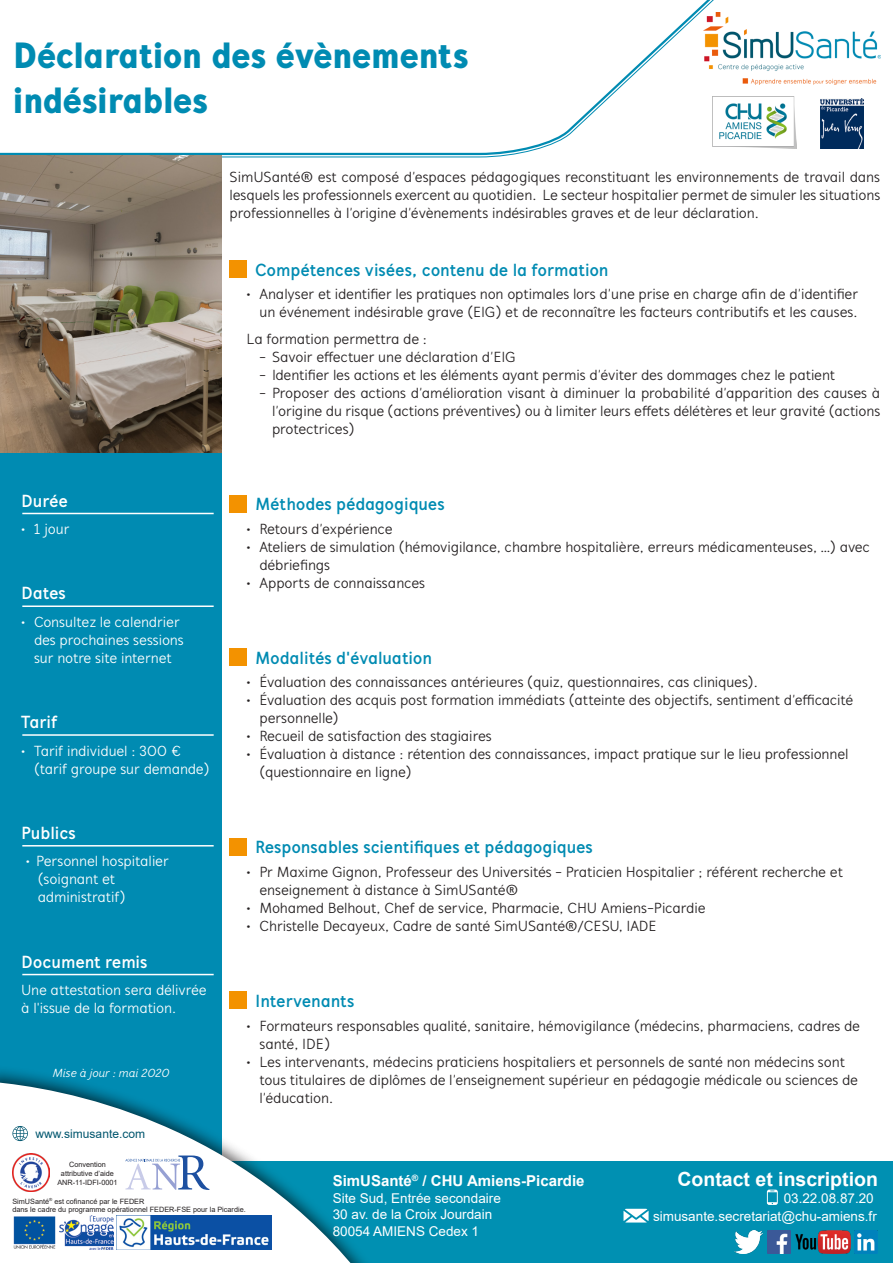
<style>
.page{position:relative;width:893px;height:1263px;background:#fff}
.page>*{position:absolute;margin:0;border:0;box-sizing:border-box;transform-origin:0 0}
.t1{font:900 37.5px/45px "Mucho Sans";letter-spacing:-.005em;color:#008bb2}
.t2{font:700 19.5px "Arial";color:#fff}
.t3{font:700 18px "Mucho Sans";letter-spacing:-.005em;color:#008bb2}
.t4{font:700 18px "Mucho Sans";color:#fff}
.t5{font:15px/18px "Mucho Sans";letter-spacing:-.005em;color:#231f20}
.t6{font:15px/18px "Mucho Sans";color:#fff}
.t7{font:700 15px "Arial";color:#fff}
.t8{font:13.5px/16.5px "Arial";color:#fff;text-align:right}
.t9{font:12px "Arial";color:#00566e}
.t10{font:italic 12px "Mucho Sans";color:#fff}
.t11{font:7.35px/8.7px "Arial";color:#231f20;text-align:center}
</style>
<div class="page">
<div style="left:0;top:14px;width:221px;height:1162px;background:#008bb2"></div>
<div style="left:0;top:1161px;width:893px;height:102px;background:#0090b2"></div>
<div style="left:0;top:1064px;width:382px;height:199px;background:#231f20;opacity:.75"></div>
<svg style="left:0;top:1082px;width:370px;height:181px;fill:#fff"></svg>
<img style="left:12px;top:1154px;width:38px;height:37px">
<svg style="left:125px;top:1155px;width:84px;height:35px;background:#d5dded"></svg>
<img style="left:12px;top:1215px;width:45px;height:35px">
<img style="left:59px;top:1215px;width:55px;height:35px">
<img style="left:117px;top:1215px;width:155px;height:35px">
<svg style="left:767px;top:1189px;width:11px;height:16px"></svg>
<svg style="left:623px;top:1209px;width:26px;height:13px"></svg>
<img style="left:12px;top:1126px;width:16px;height:15px">
<img style="left:795px;top:1230px;width:55px;height:23px">
<img style="left:855px;top:1230px;width:23px;height:23px">
<img style="left:734px;top:1230px;width:29px;height:23px">
<img style="left:767px;top:1230px;width:23px;height:23px">
<svg style="left:0;top:0;width:729px;height:156px"></svg>
<img style="left:703px;top:13px;width:178px;height:72px">
<img style="left:712px;top:97px;width:84px;height:51px">
<img style="left:820px;top:99px;width:43px;height:49px">
<img style="left:0;top:155px;width:221px;height:298px">
<div style="left:230px;top:260px;width:17px;height:17px;background:#f39200"></div>
<div style="left:230px;top:495px;width:17px;height:17px;background:#f39200"></div>
<div style="left:230px;top:648px;width:17px;height:17px;background:#f39200"></div>
<div style="left:230px;top:838px;width:17px;height:17px;background:#f39200"></div>
<div style="left:230px;top:992px;width:17px;height:17px;background:#f39200"></div>
<hr style="left:22px;top:513px;width:192px;height:1px;background:#fff">
<hr style="left:22px;top:605px;width:192px;height:2px;background:#fff">
<hr style="left:22px;top:734px;width:192px;height:2px;background:#fff">
<hr style="left:22px;top:845px;width:192px;height:1px;background:#fff">
<hr style="left:22px;top:974px;width:192px;height:1px;background:#fff">
<h1 class="t1" style="left:13px;top:32px;width:457px">Déclaration des évènements indésirables</h1>
<p class="t5" style="left:230px;top:168px;width:652px;text-align:justify">SimUSanté® est composé d’espaces pédagogiques reconstituant les environnements de travail dans lesquels les professionnels exercent au quotidien. Le secteur hospitalier permet de simuler les situations professionnelles à l’origine d’évènements indésirables graves et de leur déclaration.</p>
<p class="t3" style="left:255px;top:259px;width:355px">Compétences visées, contenu de la formation</p>
<p class="t4" style="left:21px;top:490px;width:48px">Durée</p>
<p class="t6" style="left:21px;top:520px;width:50px">• 1 jour</p>
<p class="t4" style="left:21px;top:582px;width:46px">Dates</p>
<p class="t6" style="left:34px;top:613px;width:151px;text-indent:-13px">• Consultez le calendrier des prochaines sessions sur notre site internet</p>
<p class="t4" style="left:21px;top:711px;width:38px">Tarif</p>
<p class="t6" style="left:34px;top:741px;width:177px;text-indent:-13px">• Tarif individuel : 300 € (tarif groupe sur demande)</p>
<p class="t4" style="left:21px;top:822px;width:56px">Publics</p>
<p class="t6" style="left:38px;top:852px;width:133px;text-indent:-12px">• Personnel hospitalier (soignant et administratif)</p>
<p class="t4" style="left:21px;top:951px;width:128px">Document remis</p>
<p class="t6" style="left:21px;top:981px;width:187px">Une attestation sera délivrée à l'issue de la formation.</p>
<p class="t10" style="left:52px;top:1066px;width:119px">Mise à jour : mai 2020</p>
<p class="t9" style="left:35px;top:1125px;width:111px">www.simusante.com</p>
<p class="t5" style="left:247px;top:285px;width:613px;text-align:right">• Analyser et identifier les pratiques non optimales lors d’une prise en charge afin de d’identifier un événement indésirable grave (EIG) et de reconnaître les facteurs contributifs et les causes.</p>
<p class="t5" style="left:247px;top:330px;width:182px">La formation permettra de :</p>
<p class="t5" style="left:259px;top:348px;width:257px">- Savoir effectuer une déclaration d’EIG</p>
<p class="t5" style="left:259px;top:366px;width:577px">- Identifier les actions et les éléments ayant permis d’éviter des dommages chez le patient</p>
<p class="t5" style="left:272px;top:384px;width:610px;text-align:justify;text-indent:-13px">- Proposer des actions d’amélioration visant à diminuer la probabilité d’apparition des causes à l’origine du risque (actions préventives) ou à limiter leurs effets délétères et leur gravité (actions protectrices)</p>
<p class="t3" style="left:255px;top:493px;width:191px">Méthodes pédagogiques</p>
<p class="t5" style="left:247px;top:520px;width:147px">• Retours d’expérience</p>
<p class="t5" style="left:259px;top:538px;width:612px;text-indent:-13px">• Ateliers de simulation (hémovigilance, chambre hospitalière, erreurs médicamenteuses, …) avec débriefings</p>
<p class="t5" style="left:247px;top:574px;width:180px">• Apports de connaissances</p>
<p class="t3" style="left:255px;top:647px;width:178px">Modalités d'évaluation</p>
<p class="t5" style="left:247px;top:673px;width:513px">• Évaluation des connaissances antérieures (quiz, questionnaires, cas cliniques).</p>
<p class="t5" style="left:259px;top:691px;width:595px;text-indent:-13px">• Évaluation des acquis post formation immédiats (atteinte des objectifs, sentiment d’efficacité personnelle)</p>
<p class="t5" style="left:247px;top:727px;width:247px">• Recueil de satisfaction des stagiaires</p>
<p class="t5" style="left:259px;top:745px;width:591px;text-indent:-13px">• Évaluation à distance : rétention des connaissances, impact pratique sur le lieu professionnel (questionnaire en ligne)</p>
<p class="t3" style="left:255px;top:836px;width:339px">Responsables scientifiques et pédagogiques</p>
<p class="t5" style="left:259px;top:863px;width:585px;text-indent:-13px">• Pr Maxime Gignon, Professeur des Universités - Praticien Hospitalier ; référent recherche et enseignement à distance à SimUSanté®</p>
<p class="t5" style="left:247px;top:899px;width:460px">• Mohamed Belhout, Chef de service, Pharmacie, CHU Amiens-Picardie</p>
<p class="t5" style="left:247px;top:917px;width:411px">• Christelle Decayeux, Cadre de santé SimUSanté®/CESU, IADE</p>
<p class="t3" style="left:255px;top:990px;width:101px">Intervenants</p>
<p class="t5" style="left:259px;top:1016px;width:602px;text-indent:-13px">• Formateurs responsables qualité, sanitaire, hémovigilance (médecins, pharmaciens, cadres de santé, IDE)</p>
<p class="t5" style="left:259px;top:1052px;width:600px;text-indent:-13px">• Les intervenants, médecins praticiens hospitaliers et personnels de santé non médecins sont tous titulaires de diplômes de l’enseignement supérieur en pédagogie médicale ou sciences de l’éducation.</p>
<p class="t11" style="left:57px;top:1160px;width:62px">Convention attributive d’aide<br>ANR-11-IDFI-0001</p>
<p class="t11" style="left:12px;top:1197px;width:235px;text-align:left">SimUSanté<sup>®</sup> est cofinancé par le FEDER<br>dans le cadre du programme opérationnel FEDER-FSE pour la Picardie.</p>
<p class="t8" style="left:653px;top:1188px;width:225px;line-height:18.5px">03.22.08.87.20 simusante.secretariat@chu-amiens.fr</p>
<h2 class="t2" style="left:677px;top:1165px;width:202px">Contact et inscription</h2>
<p class="t7" style="left:333px;top:1170px;width:253px">SimUSanté<sup>®</sup> / CHU Amiens-Picardie</p>
<p class="t8" style="left:333px;top:1189px;width:170px;text-align:left">Site Sud, Entrée secondaire<br>30 av. de la Croix Jourdain<br>80054 AMIENS Cedex 1</p>
</div>
